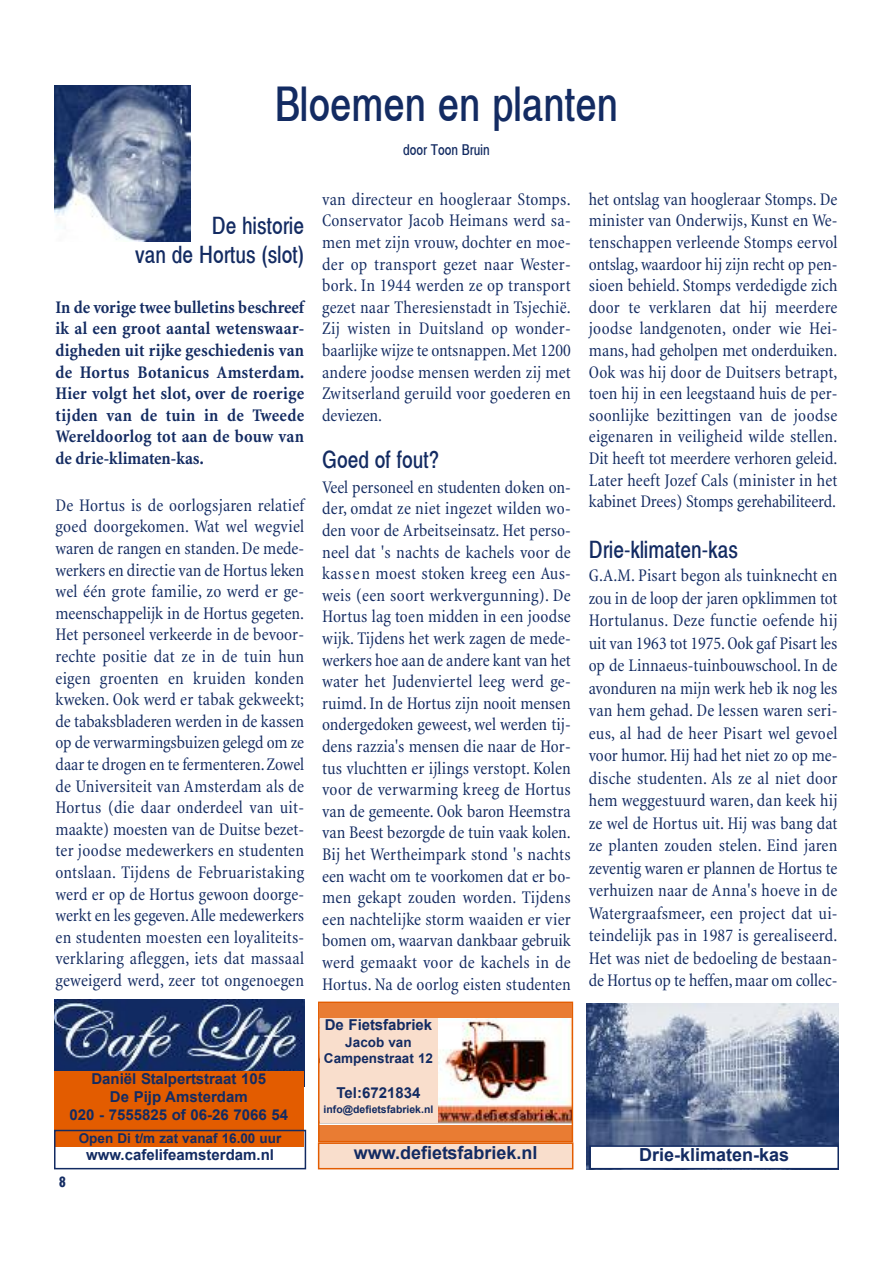
<style>
.page{position:relative;width:893px;height:1263px;background:#fff}
.page>*{position:absolute;margin:0;border:0;box-sizing:border-box;transform-origin:0 0}
.t1{font:48px "Xerox Sans Serif Narrow FC";color:#132b62}
.t2{font:24px/28.8px "Xerox Sans Serif Narrow FC";color:#132b62;text-align:right}
.t3{font:condensed 18px/21.6px "Minion";letter-spacing:.005em;color:#132b62;text-align:justify}
.t4{font:700 condensed 18px/21.6px "Minion";letter-spacing:.01em;color:#132b62;text-align:justify}
.t5{font:700 18px "Arial";color:#132b62}
.t6{font:700 15px/18px "Arial";color:#132b62;text-align:center}
.t7{font:15px "Xerox Sans Serif Narrow FC";color:#132b62}
.t8{font:700 15px "Xerox Sans Serif Narrow FC";color:#132b62}
.t9{font:700 13.5px/16.2px "Arial";color:#132b62;text-align:center}
.t10{font:700 10.5px "Arial";color:#132b62}
</style>
<div class="page">
<img style="left:54px;top:85px;width:136px;height:157px">
<div style="left:319px;top:1003px;width:253px;height:138px;background:#e97c33"></div>
<img style="left:321px;top:1018px;width:249px;height:106px">
<div style="left:318px;top:1001px;width:255px;height:141px;border:2px solid #e35c00"></div>
<div style="left:319px;top:1144px;width:253px;height:24px;background:#f9decc"></div>
<div style="left:318px;top:1142px;width:255px;height:27px;border:2px solid #e35c00"></div>
<div style="left:320px;top:1017px;width:117px;height:105px;background:#f9decc"></div>
<div style="left:319px;top:1003px;width:253px;height:15px;background:#e97c33"></div>
<img style="left:54px;top:999px;width:251px;height:88px">
<div style="left:54px;top:1071px;width:250px;height:76px;background:#e35c00"></div>
<div style="left:54px;top:1130px;width:252px;height:39px;border:2px solid #132b62"></div>
<img style="left:587px;top:1003px;width:252px;height:166px">
<div style="left:591px;top:1147px;width:246px;height:21px;background:#fff"></div>
<div style="left:589px;top:1145px;width:250px;height:24px;border:2px solid #132b62"></div>
<h1 class="t1" style="left:275px;top:87px;width:345px">Bloemen en planten</h1>
<p class="t7" style="left:403px;top:144px;width:88px">door Toon Bruin</p>
<h2 class="t2" style="left:135px;top:214px;width:171px">De historie<br>van de Hortus (slot)</h2>
<p class="t4" style="left:55px;top:298px;width:250px">In de vorige twee bulletins beschreef ik al een groot aantal wetenswaar&shy;digheden uit rijke geschiedenis van de Hortus Botanicus Amsterdam.<br>Hier volgt het slot, over de roerige tijden van de tuin in de Tweede Wereldoorlog tot aan de bouw van de drie-klimaten-kas.</p>
<p class="t3" style="left:56px;top:496px;width:250px">De Hortus is de oorlogsjaren relatief goed doorgekomen. Wat wel wegviel waren de rangen en standen.De mede&shy;werkers en directie van de Hortus leken wel één grote familie, zo werd er ge&shy;meenschappelijk in de Hortus gegeten.<br>Het personeel verkeerde in de bevoor&shy;rechte positie dat ze in de tuin hun eigen groenten en kruiden konden kweken. Ook werd er tabak gekweekt; de tabaksbladeren werden in de kassen op de verwarmingsbuizen gelegd om ze daar te drogen en te fermenteren.Zowel de Universiteit van Amsterdam als de Hortus (die daar onderdeel van uit&shy;maakte) moesten van de Duitse bezet&shy;ter joodse medewerkers en studenten ontslaan. Tijdens de Februaristaking werd er op de Hortus gewoon doorge&shy;werkt en les gegeven.Alle medewerkers en studenten moesten een loyaliteits&shy;verklaring afleggen, iets dat massaal geweigerd werd, zeer tot ongenoegen</p>
<p class="t3" style="left:322px;top:190px;width:250px">van directeur en hoogleraar Stomps.<br>Conservator Jacob Heimans werd sa&shy;men met zijn vrouw, dochter en moe&shy;der op transport gezet naar Wester&shy;bork. In 1944 werden ze op transport gezet naar Theresienstadt in Tsjechië.<br>Zij wisten in Duitsland op wonder&shy;baarlijke wijze te ontsnappen.Met 1200 andere joodse mensen werden zij met Zwitserland geruild voor goederen en deviezen.</p>
<h2 class="t2" style="left:322px;top:448px;width:119px">Goed of fout?</h2>
<p class="t3" style="left:322px;top:478px;width:250px">Veel personeel en studenten doken on&shy;der, omdat ze niet ingezet wilden wo&shy;den voor de Arbeitseinsatz. Het perso&shy;neel dat 's nachts de kachels voor de kassen moest stoken kreeg een Aus&shy;weis (een soort werkvergunning). De Hortus lag toen midden in een joodse wijk. Tijdens het werk zagen de mede&shy;werkers hoe aan de andere kant van het water het Judenviertel leeg werd ge&shy;ruimd. In de Hortus zijn nooit mensen ondergedoken geweest, wel werden tij&shy;dens razzia's mensen die naar de Hor&shy;tus vluchtten er ijlings verstopt. Kolen voor de verwarming kreeg de Hortus van de gemeente. Ook baron Heemstra van Beest bezorgde de tuin vaak kolen.<br>Bij het Wertheimpark stond 's nachts een wacht om te voorkomen dat er bo&shy;men gekapt zouden worden. Tijdens een nachtelijke storm waaiden er vier bomen om, waarvan dankbaar gebruik werd gemaakt voor de kachels in de Hortus. Na de oorlog eisten studenten</p>
<p class="t3" style="left:589px;top:190px;width:250px">het ontslag van hoogleraar Stomps. De minister van Onderwijs, Kunst en We&shy;tenschappen verleende Stomps eervol ontslag,waardoor hij zijn recht op pen&shy;sioen behield. Stomps verdedigde zich door te verklaren dat hij meerdere joodse landgenoten, onder wie Hei&shy;mans, had geholpen met onderduiken.<br>Ook was hij door de Duitsers betrapt, toen hij in een leegstaand huis de per&shy;soonlijke bezittingen van de joodse eigenaren in veiligheid wilde stellen.<br>Dit heeft tot meerdere verhoren geleid.<br>Later heeft Jozef Cals (minister in het kabinet Drees) Stomps gerehabiliteerd.</p>
<h2 class="t2" style="left:589px;top:538px;width:151px">Drie-klimaten-kas</h2>
<p class="t3" style="left:589px;top:566px;width:250px;line-height:22.5px">G.A.M. Pisart begon als tuinknecht en zou in de loop der jaren opklimmen tot Hortulanus. Deze functie oefende hij uit van 1963 tot 1975.Ook gaf Pisart les op de Linnaeus-tuinbouwschool. In de avonduren na mijn werk heb ik nog les van hem gehad. De lessen waren seri&shy;eus, al had de heer Pisart wel gevoel voor humor.Hij had het niet zo op me&shy;dische studenten. Als ze al niet door hem weggestuurd waren, dan keek hij ze wel de Hortus uit. Hij was bang dat ze planten zouden stelen. Eind jaren zeventig waren er plannen de Hortus te verhuizen naar de Anna's hoeve in de Watergraafsmeer, een project dat ui&shy;teindelijk pas in 1987 is gerealiseerd.<br>Het was niet de bedoeling de bestaan&shy;de Hortus op te heffen,maar om collec-</p>
<p class="t6" style="left:325px;top:1016px;width:109px">De Fietsfabriek</p>
<p class="t9" style="left:324px;top:1034px;width:111px">Jacob van<br>Campenstraat 12</p>
<p class="t6" style="left:337px;top:1084px;width:85px">Tel:6721834</p>
<p class="t10" style="left:324px;top:1104px;width:111px">info@defietsfabriek.nl</p>
<p class="t6" style="left:70px;top:1070px;width:220px">Daniël Stalpertstraat 105<br>De Pijp Amsterdam<br>020 - 7555825 of 06-26 7066 54</p>
<p class="t9" style="left:79px;top:1130px;width:204px">Open Di t/m zat vanaf 16.00 uur</p>
<p class="t6" style="left:86px;top:1146px;width:189px">www.cafelifeamsterdam.nl</p>
<p class="t5" style="left:639px;top:1145px;width:152px">Drie-klimaten-kas</p>
<p class="t5" style="left:354px;top:1142px;width:185px">www.defietsfabriek.nl</p>
<p class="t8" style="left:59px;top:1176px;width:8px">8</p>
</div>
